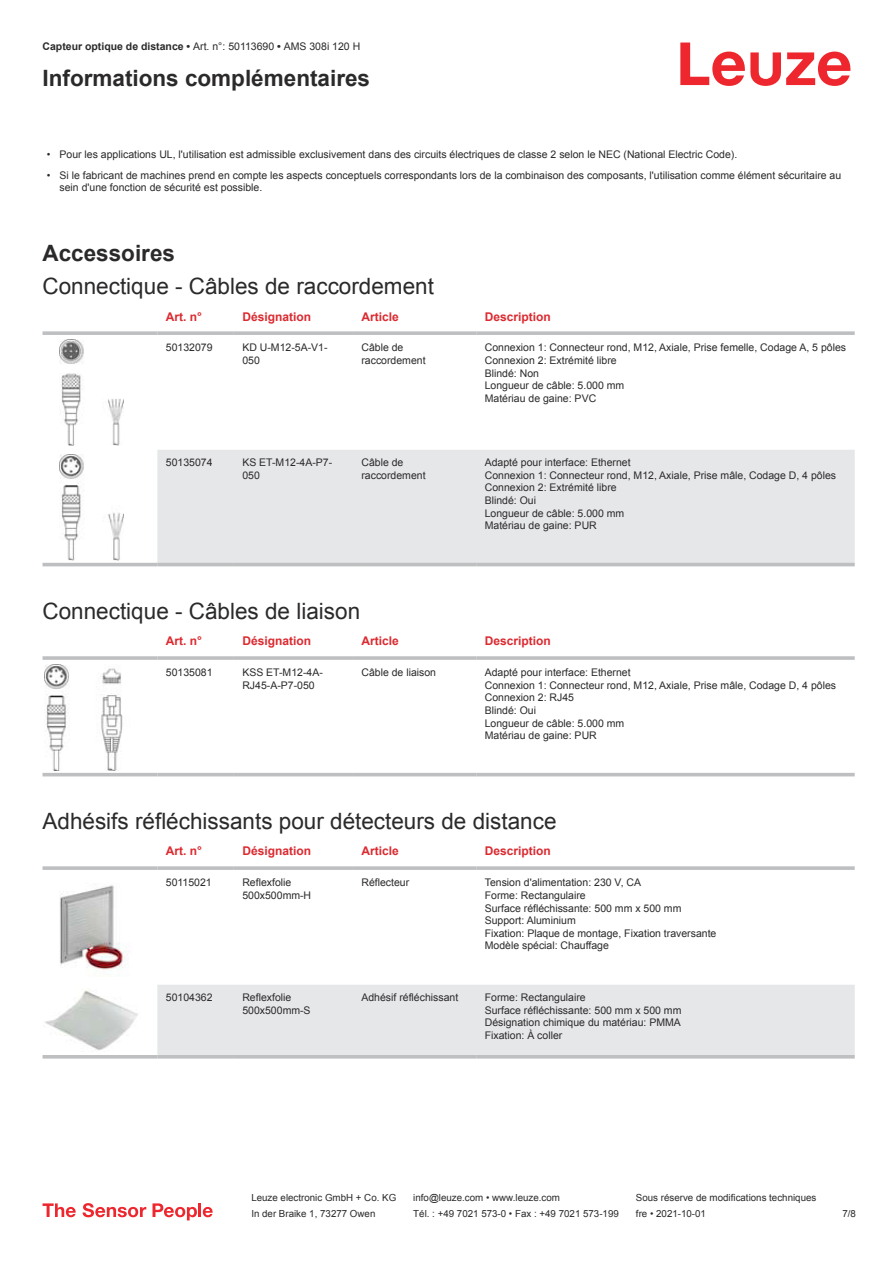
<style>
.page{position:relative;width:893px;height:1263px;background:#fff}
.page>*{position:absolute;margin:0;border:0;box-sizing:border-box;transform-origin:0 0}
.t1{font:22.5px "Arial";color:#2b292a}
.t2{font:700 22.5px "Arial";color:#2b292a}
.t3{font:700 12px "Arial";color:#db2a30}
.t4{font:10.5px/12.6px "Arial";color:#2b292a}
.t5{font:700 10.5px "Arial";color:#2b292a}
.t6{font:9.75px "Arial";color:#2b292a}
.s1{font-weight:400}
</style>
<div class="page">
<svg style="left:680px;top:43px;width:170px;height:43px"></svg>
<svg style="left:43px;top:445px;width:812px;height:122px"></svg>
<div style="left:157px;top:450px;width:698px;height:113px;background:#e6e7e9"></div>
<svg style="left:43px;top:331px;width:114px;height:4px"></svg>
<svg style="left:157px;top:331px;width:77px;height:4px"></svg>
<svg style="left:234px;top:331px;width:119px;height:4px"></svg>
<svg style="left:353px;top:331px;width:123px;height:4px"></svg>
<svg style="left:476px;top:331px;width:379px;height:4px;background:#c3c5c7"></svg>
<hr style="left:43px;top:563px;width:114px;height:3px;background:#bdbfc1">
<hr style="left:157px;top:563px;width:77px;height:3px;background:#bdbfc1">
<hr style="left:234px;top:563px;width:119px;height:3px;background:#bdbfc1">
<hr style="left:353px;top:563px;width:123px;height:3px;background:#bdbfc1">
<hr style="left:476px;top:563px;width:379px;height:3px;background:#bdbfc1">
<img style="left:59px;top:339px;width:65px;height:106px">
<img style="left:59px;top:454px;width:65px;height:106px">
<svg style="left:43px;top:670px;width:812px;height:107px"></svg>
<hr style="left:43px;top:656px;width:114px;height:4px;background:#bdbfc1">
<hr style="left:157px;top:656px;width:77px;height:4px;background:#c7c9ca">
<hr style="left:234px;top:656px;width:119px;height:4px;background:#bdbfc1">
<hr style="left:353px;top:656px;width:123px;height:4px;background:#bdbfc1">
<hr style="left:476px;top:656px;width:379px;height:4px;background:#c7c9ca">
<hr style="left:43px;top:773px;width:114px;height:3px;background:#bdbfc1">
<hr style="left:157px;top:773px;width:77px;height:3px;background:#bdbfc1">
<hr style="left:234px;top:773px;width:119px;height:3px;background:#bdbfc1">
<hr style="left:353px;top:773px;width:123px;height:3px;background:#bdbfc1">
<hr style="left:476px;top:773px;width:379px;height:3px;background:#bdbfc1">
<img style="left:45px;top:664px;width:93px;height:106px">
<svg style="left:43px;top:988px;width:812px;height:71px"></svg>
<div style="left:157px;top:985px;width:698px;height:70px;background:#e6e7e9"></div>
<svg style="left:43px;top:866px;width:114px;height:4px"></svg>
<svg style="left:157px;top:866px;width:77px;height:4px"></svg>
<svg style="left:234px;top:866px;width:119px;height:4px"></svg>
<svg style="left:353px;top:866px;width:123px;height:4px"></svg>
<svg style="left:476px;top:866px;width:379px;height:4px;background:#c3c5c7"></svg>
<hr style="left:43px;top:1055px;width:114px;height:3px;background:#bdbfc1">
<hr style="left:157px;top:1055px;width:77px;height:3px;background:#bdbfc1">
<hr style="left:234px;top:1055px;width:119px;height:3px;background:#bdbfc1">
<hr style="left:353px;top:1055px;width:123px;height:3px;background:#bdbfc1">
<hr style="left:476px;top:1055px;width:379px;height:3px;background:#bdbfc1">
<img style="left:60px;top:885px;width:69px;height:92px">
<img style="left:43px;top:989px;width:97px;height:63px">
<svg style="left:43px;top:1203px;width:33px;height:14px"></svg>
<svg style="left:83px;top:1203px;width:63px;height:14px"></svg>
<svg style="left:153px;top:1203px;width:44px;height:17px"></svg>
<hr style="left:198px;top:1203px;width:3px;height:14px;background:#ed272d">
<svg style="left:203px;top:1207px;width:10px;height:10px"></svg>
<p class="t5" style="left:43px;top:43px;width:319px">Capteur optique de distance • <span class="s1">Art. n°: 50113690</span> • <span class="s1">AMS 308i 120 H</span></p>
<h1 class="t2" style="left:43px;top:70px;width:329px">Informations complémentaires</h1>
<p class="t4" style="left:47px;top:149px;width:692px">• Pour les applications UL, l'utilisation est admissible exclusivement dans des circuits électriques de classe 2 selon le NEC (National Electric Code).</p>
<p class="t4" style="left:60px;top:170px;width:783px;text-indent:-13px">• Si le fabricant de machines prend en compte les aspects conceptuels correspondants lors de la combinaison des composants, l'utilisation comme élément sécuritaire au sein d'une fonction de sécurité est possible.</p>
<h1 class="t2" style="left:43px;top:244px;width:134px">Accessoires</h1>
<h1 class="t1" style="left:43px;top:278px;width:393px">Connectique - Câbles de raccordement</h1>
<p class="t3" style="left:166px;top:312px;width:38px">Art. n°</p>
<p class="t3" style="left:242px;top:312px;width:70px">Désignation</p>
<p class="t3" style="left:361px;top:312px;width:39px">Article</p>
<p class="t3" style="left:485px;top:312px;width:68px">Description</p>
<p class="t4" style="left:166px;top:342px;width:48px">50132079</p>
<p class="t4" style="left:242px;top:342px;width:87px">KD U-M12-5A-V1-<br>050</p>
<p class="t4" style="left:361px;top:342px;width:66px">Câble de raccordement</p>
<p class="t4" style="left:485px;top:342px;width:363px">Connexion 1: Connecteur rond, M12, Axiale, Prise femelle, Codage A, 5 pôles Connexion 2: Extrémité libre<br>Blindé: Non<br>Longueur de câble: 5.000 mm<br>Matériau de gaine: PVC</p>
<p class="t4" style="left:166px;top:457px;width:48px">50135074</p>
<p class="t4" style="left:242px;top:457px;width:91px">KS ET-M12-4A-P7-<br>050</p>
<p class="t4" style="left:361px;top:457px;width:66px">Câble de raccordement</p>
<p class="t4" style="left:485px;top:457px;width:353px">Adapté pour interface: Ethernet<br>Connexion 1: Connecteur rond, M12, Axiale, Prise mâle, Codage D, 4 pôles<br>Connexion 2: Extrémité libre<br>Blindé: Oui<br>Longueur de câble: 5.000 mm<br>Matériau de gaine: PUR</p>
<h1 class="t1" style="left:43px;top:603px;width:319px">Connectique - Câbles de liaison</h1>
<p class="t3" style="left:166px;top:637px;width:38px">Art. n°</p>
<p class="t3" style="left:242px;top:637px;width:70px">Désignation</p>
<p class="t3" style="left:361px;top:637px;width:39px">Article</p>
<p class="t3" style="left:485px;top:637px;width:68px">Description</p>
<p class="t4" style="left:166px;top:667px;width:48px">50135081</p>
<p class="t4" style="left:242px;top:667px;width:82px">KSS ET-M12-4A-<br>RJ45-A-P7-050</p>
<p class="t4" style="left:361px;top:667px;width:76px">Câble de liaison</p>
<p class="t4" style="left:485px;top:667px;width:353px">Adapté pour interface: Ethernet<br>Connexion 1: Connecteur rond, M12, Axiale, Prise mâle, Codage D, 4 pôles<br>Connexion 2: RJ45<br>Blindé: Oui<br>Longueur de câble: 5.000 mm<br>Matériau de gaine: PUR</p>
<h1 class="t1" style="left:43px;top:813px;width:515px">Adhésifs réfléchissants pour détecteurs de distance</h1>
<p class="t3" style="left:166px;top:847px;width:38px">Art. n°</p>
<p class="t3" style="left:242px;top:847px;width:70px">Désignation</p>
<p class="t3" style="left:361px;top:847px;width:39px">Article</p>
<p class="t3" style="left:485px;top:847px;width:68px">Description</p>
<p class="t4" style="left:166px;top:877px;width:47px">50115021</p>
<p class="t4" style="left:242px;top:877px;width:70px">Reflexfolie<br>500x500mm-H</p>
<p class="t4" style="left:361px;top:877px;width:49px">Réflecteur</p>
<p class="t4" style="left:485px;top:877px;width:233px">Tension d'alimentation: 230 V, CA<br>Forme: Rectangulaire<br>Surface réfléchissante: 500 mm x 500 mm<br>Support: Aluminium<br>Fixation: Plaque de montage, Fixation traversante<br>Modèle spécial: Chauffage</p>
<p class="t4" style="left:166px;top:992px;width:48px">50104362</p>
<p class="t4" style="left:242px;top:992px;width:70px">Reflexfolie<br>500x500mm-S</p>
<p class="t4" style="left:361px;top:992px;width:98px">Adhésif réfléchissant</p>
<p class="t4" style="left:485px;top:992px;width:198px">Forme: Rectangulaire<br>Surface réfléchissante: 500 mm x 500 mm<br>Désignation chimique du matériau: PMMA<br>Fixation: À coller</p>
<p class="t6" style="left:251px;top:1194px;width:146px">Leuze electronic GmbH + Co. KG</p>
<p class="t6" style="left:413px;top:1194px;width:148px">info@leuze.com • www.leuze.com</p>
<p class="t6" style="left:636px;top:1194px;width:182px">Sous réserve de modifications techniques</p>
<p class="t6" style="left:251px;top:1210px;width:126px">In der Braike 1, 73277 Owen</p>
<p class="t6" style="left:413px;top:1210px;width:207px">Tél. : +49 7021 573-0 • Fax : +49 7021 573-199</p>
<p class="t6" style="left:636px;top:1210px;width:72px">fre • 2021-10-01</p>
<p class="t6" style="left:842px;top:1210px;width:15px">7 /8</p>
</div>
